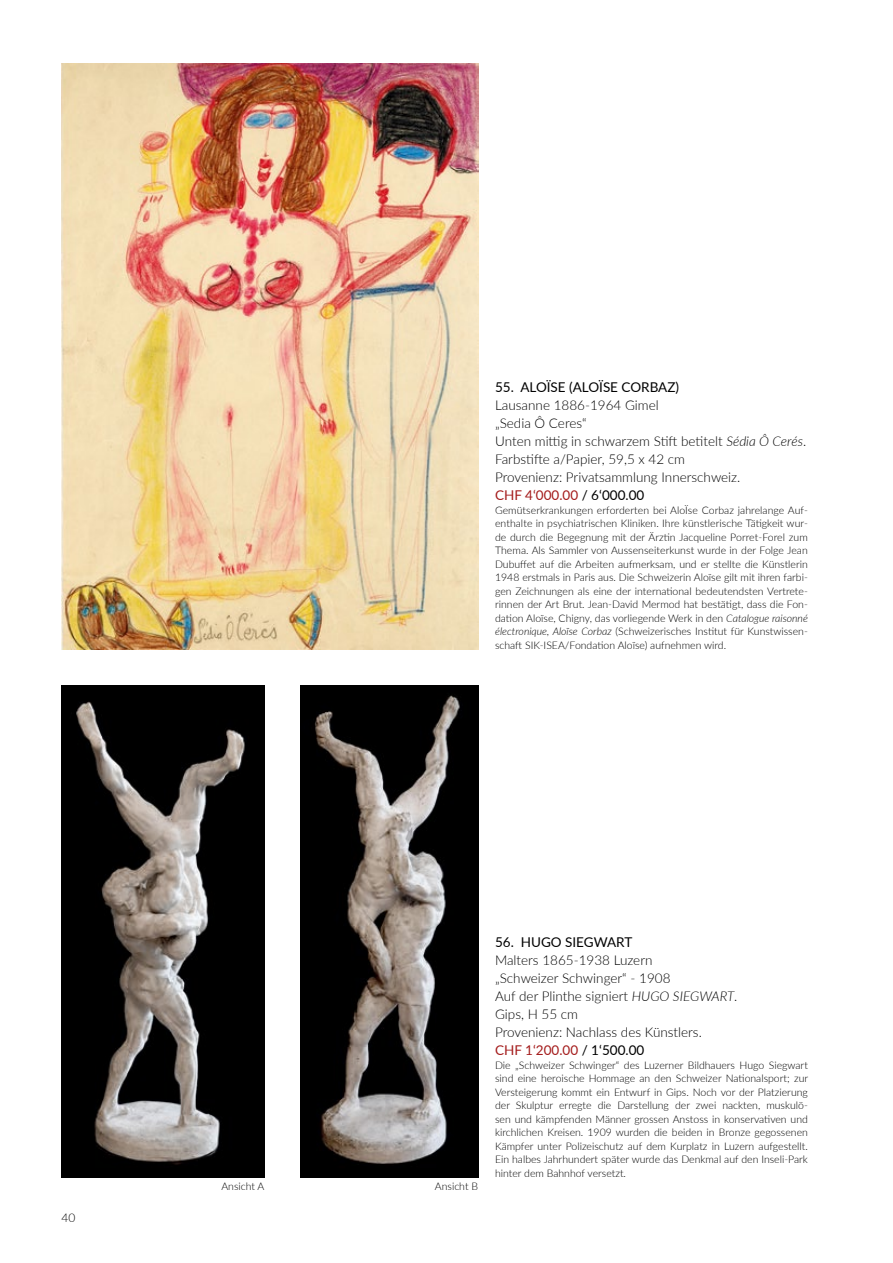
<style>
.page{position:relative;width:893px;height:1263px;background:#fff}
.page>*{position:absolute;margin:0;border:0;box-sizing:border-box;transform-origin:0 0}
.t1{font:300 13.5px/18px "Lato";color:#000}
.t2{font:13.5px "Lato";color:#000}
.t3{font:300 12px "Lato";color:#000}
.t4{font:300 10.5px/13.5px "Lato";color:#000;text-align:justify}
.s1{font-style:italic}
.s2{font-weight:400;color:#a41c1c}
.s3{font-weight:400}
</style>
<div class="page">
<img style="left:301px;top:686px;width:177px;height:492px">
<img style="left:62px;top:64px;width:416px;height:585px">
<img style="left:62px;top:686px;width:202px;height:492px">
<p class="t3" style="left:62px;top:1209px;width:15px">40</p>
<p class="t2" style="left:495px;top:378px;width:186px">55. ALOÏSE (ALOÏSE CORBAZ)</p>
<p class="t1" style="left:495px;top:396px;width:313px">Lausanne 1886-1964 Gimel<br>„Sedia Ô Ceres“<br>Unten mittig in schwarzem Stift betitelt <span class="s1">Sédia Ô Cerés</span>.<br>Farbstifte a/Papier, 59,5 x 42 cm<br>Provenienz: Privatsammlung Innerschweiz.<br><span class="s2">CHF 4‘000.00</span> <span class="s3">/ 6‘000.00</span></p>
<p class="t4" style="left:495px;top:503px;width:314px">Gemütserkrankungen erforderten bei AloÏse Corbaz jahrelange Auf&shy;enthalte in psychiatrischen Kliniken. Ihre künstlerische Tätigkeit wur&shy;de durch die Begegnung mit der Ärztin Jacqueline Porret-Forel zum Thema. Als Sammler von Aussenseiterkunst wurde in der Folge Jean Dubuffet auf die Arbeiten aufmerksam, und er stellte die Künstlerin 1948 erstmals in Paris aus. Die Schweizerin Aloïse gilt mit ihren farbi&shy;gen Zeichnungen als eine der international bedeutendsten Vertrete&shy;rinnen der Art Brut. Jean-David Mermod hat bestätigt, dass die Fon&shy;dation Aloïse, Chigny, das vorliegende Werk in den <span class="s1">Catalogue raisonné électronique, Aloïse Corbaz</span> (Schweizerisches Institut für Kunstwissen&shy;schaft SIK-ISEA/Fondation Aloïse) aufnehmen wird.</p>
<p class="t4" style="left:221px;top:1179px;width:45px">Ansicht A</p>
<p class="t4" style="left:435px;top:1179px;width:45px">Ansicht B</p>
<p class="t2" style="left:495px;top:933px;width:139px">56. HUGO SIEGWART</p>
<p class="t1" style="left:495px;top:951px;width:244px">Malters 1865-1938 Luzern<br>„Schweizer Schwinger“ - 1908<br>Auf der Plinthe signiert <span class="s1">HUGO SIEGWART</span>.<br>Gips, H 55 cm<br>Provenienz: Nachlass des Künstlers.<br><span class="s2">CHF 1‘200.00</span> <span class="s3">/ 1‘500.00</span></p>
<p class="t4" style="left:495px;top:1058px;width:315px">Die „Schweizer Schwinger“ des Luzerner Bildhauers Hugo Siegwart sind eine heroische Hommage an den Schweizer Nationalsport; zur Versteigerung kommt ein Entwurf in Gips. Noch vor der Platzierung der Skulptur erregte die Darstellung der zwei nackten, muskulö&shy;sen und kämpfenden Männer grossen Anstoss in konservativen und kirchlichen Kreisen. 1909 wurden die beiden in Bronze gegossenen Kämpfer unter Polizeischutz auf dem Kurplatz in Luzern aufgestellt.<br>Ein halbes Jahrhundert später wurde das Denkmal auf den Inseli-Park hinter dem Bahnhof versetzt.</p>
</div>
